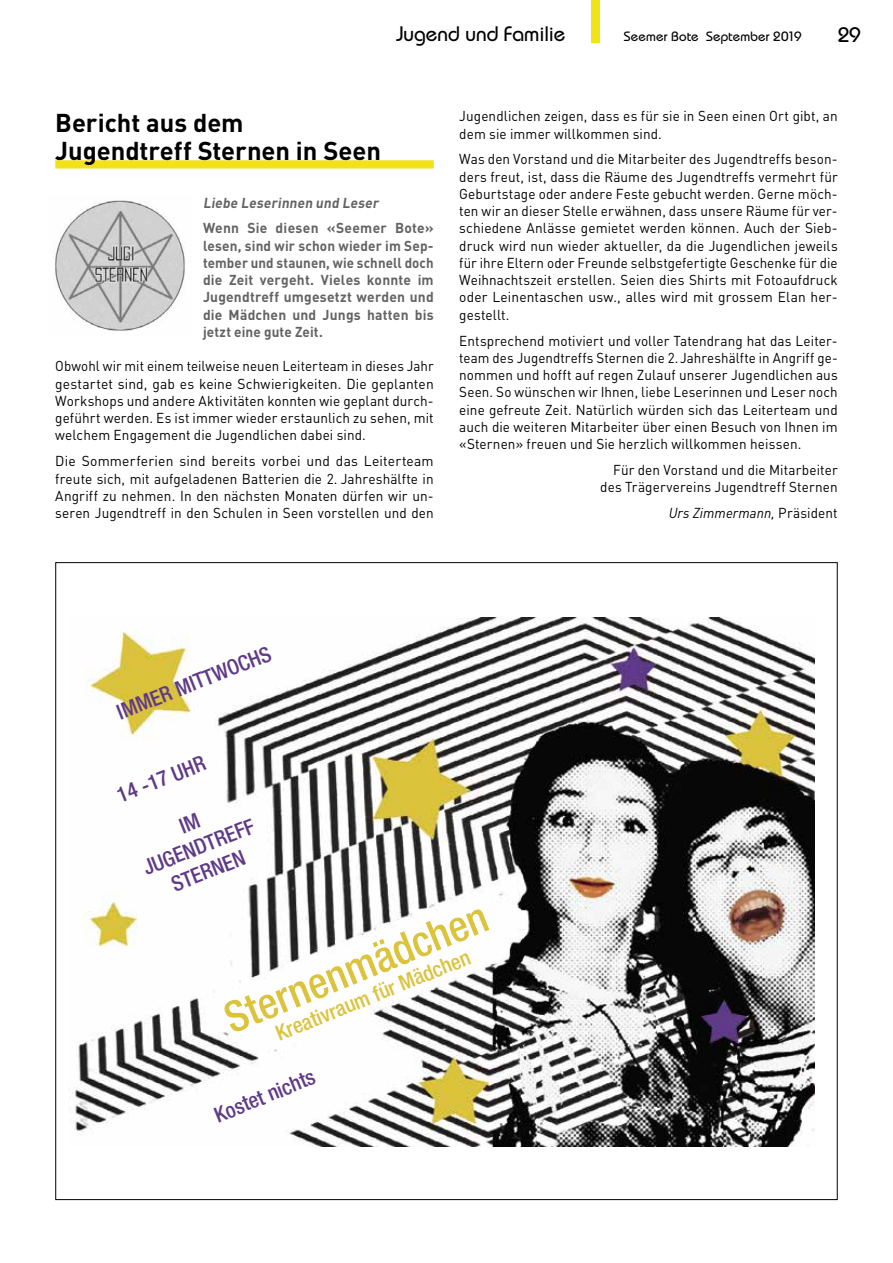
<style>
.page{position:relative;width:893px;height:1263px;background:#fff}
.page>*{position:absolute;margin:0;border:0;box-sizing:border-box;transform-origin:0 0}
.t1{font:500 condensed 42.6px "Helvetica Neue";color:#dbc33c}
.t2{font:700 25.5px/28.5px "DIN";letter-spacing:-.005em;color:#000}
.t3{font:500 condensed 21.3px/25.7px "Helvetica Neue";color:#5f3a88;text-align:center}
.t4{font:500 condensed 21.3px "Helvetica Neue";color:#dbc33c}
.t5{font:500 21px "Bauhaus";color:#000}
.t6{font:14.25px/17.2px "DIN";letter-spacing:.01em;color:#000;text-align:justify;scale:.95 1}
.t7{font:14.25px/17.2px "DIN";letter-spacing:.01em;color:#000;text-align:justify;scale:.93 1}
.t8{font:700 14.25px/17.2px "DIN";letter-spacing:.015em;color:#636363;scale:.95 1}
.t9{font:14.25px/17.2px "DIN";letter-spacing:.01em;color:#000}
.t10{font:italic 14.25px "DIN";letter-spacing:.005em;color:#000;scale:.95 1}
.t11{font:500 13.5px "Bauhaus";letter-spacing:.01em;color:#000}
.s1{font-style:normal}
</style>
<div class="page">
<div style="left:591px;top:0;width:9px;height:43px;background:#f1e21a"></div>
<div style="left:55px;top:160px;width:379px;height:8px;background:#f1e21a"></div>
<img style="left:55px;top:200px;width:130px;height:131px">
<img style="left:72px;top:617px;width:743px;height:530px">
<h3 class="t5" style="left:396px;top:22px;width:171px">Jugend und Familie</h3>
<p class="t11" style="left:624px;top:29px;width:179px">Seemer Bote September 2019</p>
<h3 class="t5" style="left:838px;top:22px;width:25px">29</h3>
<h2 class="t2" style="left:55px;top:107px;width:327px">Bericht aus dem<br>Jugendtreff Sternen in Seen</h2>
<p class="t8" style="left:203px;top:189px;width:244px;line-height:25.8px">Liebe Leserinnen und Leser<br>Wenn Sie diesen «Seemer Bote»</p>
<p class="t8" style="left:203px;top:236px;width:244px;text-align:justify">lesen, sind wir schon wieder im Sep&shy;tember und staunen, wie schnell doch die Zeit vergeht. Vieles konnte im Jugendtreff umgesetzt werden und die Mädchen und Jungs hatten bis jetzt eine gute Zeit.</p>
<p class="t7" style="left:55px;top:357px;width:408px">Obwohl wir mit einem teilweise neuen Leiterteam in dieses Jahr gestartet sind, gab es keine Schwierigkeiten. Die geplanten Workshops und andere Aktivitäten konnten wie geplant durch&shy;geführt werden. Es ist immer wieder erstaunlich zu sehen, mit welchem Engagement die Jugendlichen dabei sind.</p>
<p class="t9" style="left:55px;top:452px;width:380px">Die Sommerferien sind bereits vorbei und das Leiterteam freute sich, mit aufgeladenen Batterien die 2. Jahreshälfte in Angriff zu nehmen. In den nächsten Monaten dürfen wir un&shy;seren Jugendtreff in den Schulen in Seen vorstellen und den</p>
<p class="t6" style="left:459px;top:107px;width:400px">Jugendlichen zeigen, dass es für sie in Seen einen Ort gibt, an dem sie immer willkommen sind.</p>
<p class="t6" style="left:459px;top:150px;width:400px">Was den Vorstand und die Mitarbeiter des Jugendtreffs beson&shy;ders freut, ist, dass die Räume des Jugendtreffs vermehrt für Geburtstage oder andere Feste gebucht werden. Gerne möch&shy;ten wir an dieser Stelle erwähnen, dass unsere Räume für ver&shy;schiedene Anlässe gemietet werden können. Auch der Sieb&shy;druck wird nun wieder aktueller, da die Jugendlichen jeweils für ihre Eltern oder Freunde selbstgefertigte Geschenke für die Weihnachtszeit erstellen. Seien dies Shirts mit Fotoaufdruck oder Leinentaschen usw., alles wird mit grossem Elan her&shy;gestellt.</p>
<p class="t6" style="left:459px;top:332px;width:400px">Entsprechend motiviert und voller Tatendrang hat das Leiter&shy;team des Jugendtreffs Sternen die 2. Jahreshälfte in Angriff ge&shy;nommen und hofft auf regen Zulauf unserer Jugendlichen aus Seen. So wünschen wir Ihnen, liebe Leserinnen und Leser noch eine gefreute Zeit. Natürlich würden sich das Leiterteam und auch die weiteren Mitarbeiter über einen Besuch von Ihnen im «Sternen» freuen und Sie herzlich willkommen heissen.</p>
<p class="t6" style="left:600px;top:461px;width:251px;text-align:right">Für den Vorstand und die Mitarbeiter des Trägervereins Jugendtreff Sternen</p>
<p class="t10" style="left:669px;top:504px;width:179px">Urs Zimmermann, <span class="s1">Präsident</span></p>
<h3 class="t3" style="left:113px;top:700px;width:165px;rotate:-21deg">IMMER MITTWOCHS</h3>
<h3 class="t3" style="left:113px;top:784px;width:95px;rotate:-21deg">14 -17 UHR</h3>
<h3 class="t3" style="left:130px;top:832px;width:120px;rotate:-21deg">IM<br>JUGENDTREFF<br>STERNEN</h3>
<h1 class="t1" style="left:217px;top:996px;width:281px;rotate:-22deg">Sternenmädchen</h1>
<h3 class="t4" style="left:272px;top:1022px;width:210px;rotate:-22deg">Kreativraum für Mädchen</h3>
<h3 class="t3" style="left:210px;top:1103px;width:108px;rotate:-22deg">Kostet nichts</h3>
</div>
